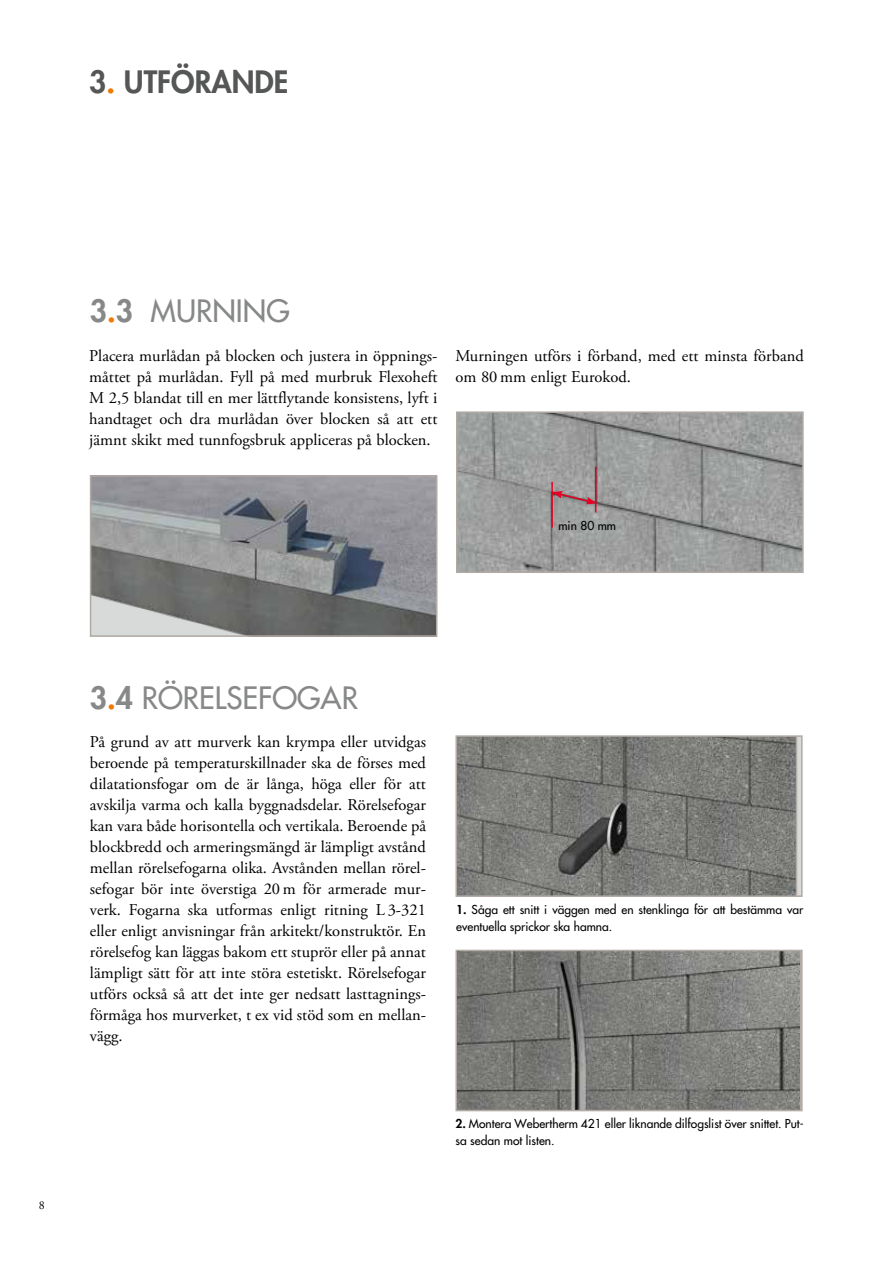
<style>
.page{position:relative;width:893px;height:1263px;background:#fff}
.page>*{position:absolute;margin:0;border:0;box-sizing:border-box;transform-origin:0 0}
.t1{font:500 30px "Futura Std";color:#878988}
.t2{font:800 30px "Futura Std";color:#555756}
.t3{font:16.5px/21px "Adobe Garamond Pro";color:#000;text-align:justify}
.t4{font:500 12px/17.2px "Futura Std";color:#000}
.t5{font:12px "Adobe Garamond Pro";color:#000}
.s1{color:#f17900}
.s2{font-weight:800}
.s3{font-weight:800;color:#f17900}
</style>
<div class="page">
<img style="left:93px;top:478px;width:341px;height:156px">
<div style="left:90px;top:475px;width:347px;height:162px;border:2px solid #b1aaa5"></div>
<svg style="left:458px;top:738px;width:339px;height:156px;background:#797a76"></svg>
<div style="left:455px;top:735px;width:348px;height:162px;border:2px solid #b1aaa5"></div>
<svg style="left:458px;top:953px;width:342px;height:155px;background:#7b7c78"></svg>
<div style="left:455px;top:950px;width:348px;height:161px;border:2px solid #b1aaa5"></div>
<img style="left:459px;top:414px;width:342px;height:156px">
<div style="left:456px;top:411px;width:348px;height:162px;border:2px solid #b1aaa5"></div>
<hr style="left:595px;top:467px;width:1px;height:45px;background:#e70023">
<svg style="left:553px;top:491px;width:44px;height:13px"></svg>
<hr style="left:551px;top:482px;width:2px;height:46px;background:#e70023">
<h1 class="t2" style="left:89px;top:63px;width:201px">3<span class="s1">.</span> UTFÖRANDE</h1>
<h1 class="t1" style="left:90px;top:293px;width:202px"><span class="s2">3</span><span class="s3">.</span><span class="s2">3</span> MURNING</h1>
<p class="t3" style="left:89px;top:345px;width:350px">Placera murlådan på blocken och justera in öppnings&shy;måttet på murlådan. Fyll på med murbruk Flexoheft M 2,5 blandat till en mer lättflytande konsistens, lyft i handtaget och dra murlådan över blocken så att ett jämnt skikt med tunnfogsbruk appliceras på blocken.</p>
<p class="t3" style="left:455px;top:345px;width:350px">Murningen utförs i förband, med ett minsta förband om 80 mm enligt Eurokod.</p>
<p class="t4" style="left:558px;top:517px;width:59px">min 80 mm</p>
<p class="t5" style="left:39px;top:1197px;width:7px">8</p>
<h1 class="t1" style="left:90px;top:679px;width:270px"><span class="s2">3</span><span class="s3">.</span><span class="s2">4</span> RÖRELSEFOGAR</h1>
<p class="t3" style="left:90px;top:732px;width:338px">På grund av att murverk kan krympa eller utvidgas beroende på temperaturskillnader ska de förses med dilatationsfogar om de är långa, höga eller för att avskilja varma och kalla byggnadsdelar. Rörelsefogar kan vara både horisontella och vertikala. Beroende på blockbredd och armeringsmängd är lämpligt avstånd mellan rörelsefogarna olika. Avstånden mellan rörel&shy;sefogar bör inte överstiga 20 m för armerade mur&shy;verk. Fogarna ska utformas enligt ritning L 3-321 eller enligt anvisningar från arkitekt/konstruktör. En rörelsefog kan läggas bakom ett stuprör eller på annat lämpligt sätt för att inte störa estetiskt. Rörelsefogar utförs också så att det inte ger nedsatt lasttagnings&shy;förmåga hos murverket, t ex vid stöd som en mellan&shy;vägg.</p>
<p class="t4" style="left:456px;top:900px;width:349px"><span class="s2">1.</span> Såga ett snitt i väggen med en stenklinga för att bestämma var eventuella sprickor ska hamna.</p>
<p class="t4" style="left:455px;top:1114px;width:350px"><span class="s2">2.</span> Montera Webertherm 421 eller liknande dilfogslist över snittet. Put&shy;sa sedan mot listen.</p>
</div>
